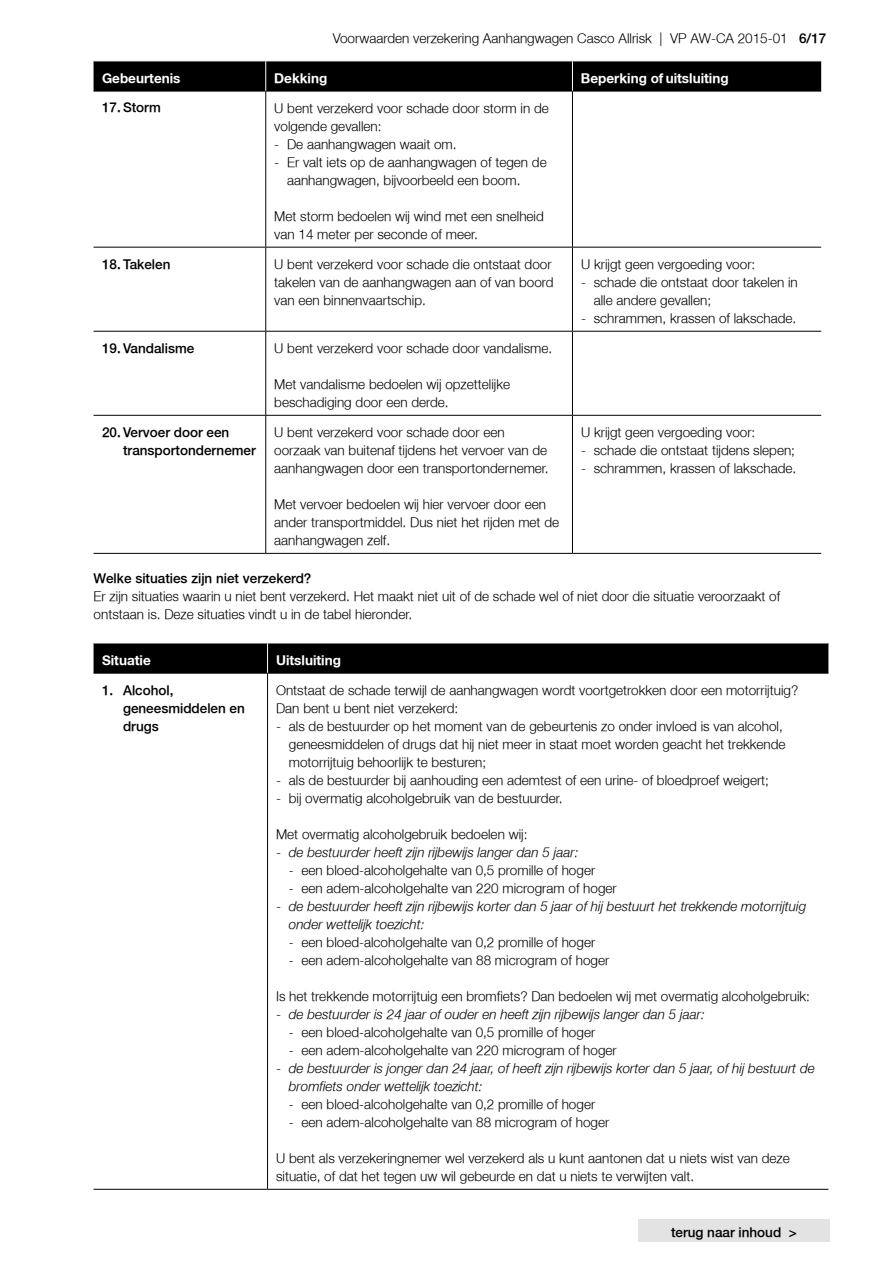
<style>
.page{position:relative;width:893px;height:1263px;background:#fff}
.page>*{position:absolute;margin:0;border:0;box-sizing:border-box;transform-origin:0 0}
.t1{font:300 13.5px/18px "Fortis Helvetica";color:#000}
.t2{font:italic 300 13.5px/18px "Fortis Helvetica";color:#000}
.t3{font:300 13.5px/18px "Fortis Helvetica";color:#000}
.t4{font:700 13.5px "Fortis Helvetica";color:#fff}
.s1{font-style:inherit}
.s2{font-style:normal}
</style>
<div class="page">
<div style="left:638px;top:1219px;width:192px;height:23px;background:#e3e3e3"></div>
<div style="left:94px;top:62px;width:727px;height:29px;background:#000"></div>
<hr style="left:265px;top:248px;width:1px;height:83px;background:#000">
<hr style="left:572px;top:248px;width:1px;height:83px;background:#000">
<hr style="left:265px;top:332px;width:1px;height:83px;background:#000">
<hr style="left:572px;top:332px;width:1px;height:83px;background:#000">
<hr style="left:94px;top:247px;width:172px;height:1px;background:#000">
<hr style="left:266px;top:247px;width:306px;height:1px;background:#000">
<hr style="left:572px;top:247px;width:249px;height:1px;background:#000">
<hr style="left:94px;top:331px;width:172px;height:1px;background:#000">
<hr style="left:266px;top:331px;width:306px;height:1px;background:#000">
<hr style="left:572px;top:331px;width:249px;height:1px;background:#000">
<hr style="left:94px;top:415px;width:172px;height:1px;background:#000">
<hr style="left:266px;top:415px;width:306px;height:1px;background:#000">
<hr style="left:572px;top:415px;width:249px;height:1px;background:#000">
<hr style="left:94px;top:553px;width:172px;height:1px;background:#000">
<hr style="left:266px;top:553px;width:306px;height:1px;background:#000">
<hr style="left:572px;top:553px;width:249px;height:1px;background:#000">
<hr style="left:265px;top:416px;width:1px;height:137px;background:#000">
<hr style="left:572px;top:416px;width:1px;height:137px;background:#000">
<hr style="left:94px;top:91px;width:172px;height:1px;background:#000">
<hr style="left:266px;top:91px;width:306px;height:1px;background:#000">
<hr style="left:572px;top:91px;width:249px;height:1px;background:#000">
<hr style="left:265px;top:91px;width:1px;height:156px;background:#000">
<hr style="left:572px;top:91px;width:1px;height:156px;background:#000">
<hr style="left:265px;top:61px;width:1px;height:30px;background:#fff">
<hr style="left:572px;top:61px;width:1px;height:30px;background:#fff">
<div style="left:94px;top:644px;width:734px;height:29px;background:#000"></div>
<hr style="left:94px;top:673px;width:174px;height:1px;background:#000">
<hr style="left:268px;top:673px;width:560px;height:1px;background:#000">
<hr style="left:267px;top:673px;width:1px;height:516px;background:#000">
<hr style="left:94px;top:1189px;width:174px;height:1px;background:#000">
<hr style="left:268px;top:1189px;width:560px;height:1px;background:#000">
<hr style="left:267px;top:643px;width:1px;height:30px;background:#fff">
<p class="t1" style="left:333px;top:29px;width:495px">Voorwaarden verzekering Aanhangwagen Casco Allrisk | VP AW-CA 2015-01 <span class="s1">6/17</span></p>
<p class="t4" style="left:102px;top:69px;width:80px">Gebeurtenis</p>
<p class="t4" style="left:274px;top:69px;width:54px">Dekking</p>
<p class="t4" style="left:581px;top:69px;width:149px">Beperking of uitsluiting</p>
<p class="t3" style="left:102px;top:99px;width:60px">17. Storm</p>
<p class="t1" style="left:274px;top:99px;width:276px">U bent verzekerd voor schade door storm in de volgende gevallen:</p>
<p class="t1" style="left:274px;top:135px;width:184px">- De aanhangwagen waait om.</p>
<p class="t1" style="left:287px;top:153px;width:261px;text-indent:-13px">- Er valt iets op de aanhangwagen of tegen de aanhangwagen, bijvoorbeeld een boom.</p>
<p class="t1" style="left:274px;top:207px;width:271px">Met storm bedoelen wij wind met een snelheid van 14 meter per seconde of meer.</p>
<p class="t3" style="left:102px;top:255px;width:70px">18. Takelen</p>
<p class="t1" style="left:274px;top:255px;width:281px">U bent verzekerd voor schade die ontstaat door takelen van de aanhangwagen aan of van boord van een binnenvaartschip.</p>
<p class="t1" style="left:581px;top:255px;width:176px">U krijgt geen vergoeding voor:</p>
<p class="t1" style="left:594px;top:273px;width:206px;text-indent:-13px">- schade die ontstaat door takelen in alle andere gevallen;</p>
<p class="t1" style="left:581px;top:309px;width:217px">- schrammen, krassen of lakschade.</p>
<p class="t3" style="left:102px;top:339px;width:94px">19. Vandalisme</p>
<p class="t1" style="left:274px;top:339px;width:279px">U bent verzekerd voor schade door vandalisme.</p>
<p class="t1" style="left:274px;top:375px;width:237px">Met vandalisme bedoelen wij opzettelijke beschadiging door een derde.</p>
<p class="t3" style="left:123px;top:423px;width:134px;text-indent:-21px">20. Vervoer door een transportondernemer</p>
<p class="t1" style="left:274px;top:423px;width:276px">U bent verzekerd voor schade door een oorzaak van buitenaf tijdens het vervoer van de aanhangwagen door een transportondernemer.</p>
<p class="t1" style="left:274px;top:495px;width:286px">Met vervoer bedoelen wij hier vervoer door een ander transportmiddel. Dus niet het rijden met de aanhangwagen zelf.</p>
<p class="t1" style="left:581px;top:423px;width:176px">U krijgt geen vergoeding voor:</p>
<p class="t1" style="left:581px;top:441px;width:216px">- schade die ontstaat tijdens slepen;</p>
<p class="t1" style="left:581px;top:459px;width:217px">- schrammen, krassen of lakschade.</p>
<p class="t3" style="left:94px;top:569px;width:219px">Welke situaties zijn niet verzekerd?</p>
<p class="t1" style="left:94px;top:587px;width:688px">Er zijn situaties waarin u niet bent verzekerd. Het maakt niet uit of de schade wel of niet door die situatie veroorzaakt of ontstaan is. Deze situaties vindt u in de tabel hieronder.</p>
<p class="t4" style="left:102px;top:651px;width:50px">Situatie</p>
<p class="t4" style="left:276px;top:651px;width:66px">Uitsluiting</p>
<p class="t3" style="left:123px;top:681px;width:123px;text-indent:-21px">1. Alcohol, geneesmiddelen en drugs</p>
<p class="t1" style="left:276px;top:681px;width:524px">Ontstaat de schade terwijl de aanhangwagen wordt voortgetrokken door een motorrijtuig?<br>Dan bent u bent niet verzekerd:</p>
<p class="t1" style="left:289px;top:717px;width:498px;text-indent:-13px">- als de bestuurder op het moment van de gebeurtenis zo onder invloed is van alcohol, geneesmiddelen of drugs dat hij niet meer in staat moet worden geacht het trekkende motorrijtuig behoorlijk te besturen;</p>
<p class="t1" style="left:276px;top:771px;width:494px">- als de bestuurder bij aanhouding een ademtest of een urine- of bloedproef weigert;</p>
<p class="t1" style="left:276px;top:789px;width:288px">- bij overmatig alcoholgebruik van de bestuurder.</p>
<p class="t1" style="left:276px;top:825px;width:253px">Met overmatig alcoholgebruik bedoelen wij:</p>
<p class="t2" style="left:276px;top:843px;width:304px"><span class="s2">-</span> de bestuurder heeft zijn rijbewijs langer dan 5 jaar:</p>
<p class="t1" style="left:289px;top:861px;width:308px">- een bloed-alcoholgehalte van 0,5 promille of hoger</p>
<p class="t1" style="left:289px;top:879px;width:329px">- een adem-alcoholgehalte van 220 microgram of hoger</p>
<p class="t2" style="left:289px;top:897px;width:519px;text-indent:-13px"><span class="s2">-</span> de bestuurder heeft zijn rijbewijs korter dan 5 jaar of hij bestuurt het trekkende motorrijtuig onder wettelijk toezicht:</p>
<p class="t1" style="left:289px;top:933px;width:308px">- een bloed-alcoholgehalte van 0,2 promille of hoger</p>
<p class="t1" style="left:289px;top:951px;width:322px">- een adem-alcoholgehalte van 88 microgram of hoger</p>
<p class="t1" style="left:276px;top:987px;width:535px">Is het trekkende motorrijtuig een bromfiets? Dan bedoelen wij met overmatig alcoholgebruik:</p>
<p class="t2" style="left:276px;top:1005px;width:430px"><span class="s2">-</span> de bestuurder is 24 jaar of ouder en heeft zijn rijbewijs langer dan 5 jaar:</p>
<p class="t1" style="left:289px;top:1023px;width:308px">- een bloed-alcoholgehalte van 0,5 promille of hoger</p>
<p class="t1" style="left:289px;top:1041px;width:329px">- een adem-alcoholgehalte van 220 microgram of hoger</p>
<p class="t2" style="left:289px;top:1059px;width:527px;text-indent:-13px"><span class="s2">-</span> de bestuurder is jonger dan 24 jaar, of heeft zijn rijbewijs korter dan 5 jaar, of hij bestuurt de bromfiets onder wettelijk toezicht:</p>
<p class="t1" style="left:289px;top:1095px;width:308px">- een bloed-alcoholgehalte van 0,2 promille of hoger</p>
<p class="t1" style="left:289px;top:1113px;width:322px">- een adem-alcoholgehalte van 88 microgram of hoger</p>
<p class="t1" style="left:276px;top:1149px;width:515px">U bent als verzekeringnemer wel verzekerd als u kunt aantonen dat u niets wist van deze situatie, of dat het tegen uw wil gebeurde en dat u niets te verwijten valt.</p>
<p class="t3" style="left:671px;top:1224px;width:127px">terug naar inhoud &gt;</p>
</div>
